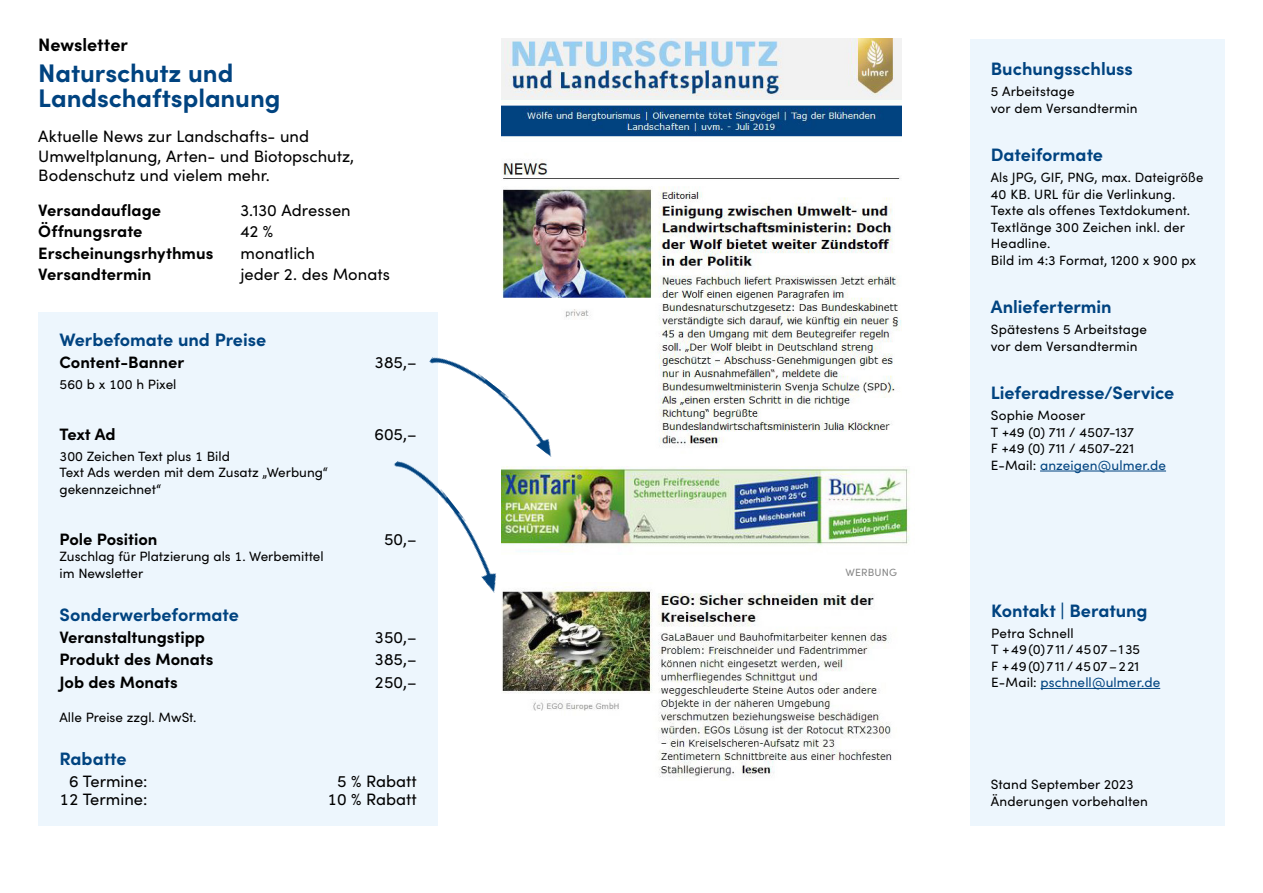
<style>
.page{position:relative;width:1263px;height:893px;background:#fff}
.page>*{position:absolute;margin:0;border:0;box-sizing:border-box;transform-origin:0 0}
._01_Zwischenüberschr{font:700 25.5px/25.5px "Sofia Pro";letter-spacing:-.005em;color:#004380}
._02_Subhead{font:700 18px "Sofia Pro";color:#004380}
._01_Zwischenüberschr-2{font:700 18px "Sofia Pro";color:#000}
._01_Zwischenüberschr-3{font:16.5px/19.5px "Sofia Pro";color:#000}
._00_Grundschrift{font:700 16.5px "Sofia Pro";color:#000}
._00_Grundschrift-2{font:16.5px "Sofia Pro";color:#000}
._00_Grundschrift_Tab{font:700 16.5px "Sofia Pro";color:#000}
._00_Grundschrift_Tab-2{font:16.5px "Sofia Pro";color:#000}
._00_Grundschrift-3{font:13.5px/16.5px "Sofia Pro";letter-spacing:.005em;color:#000}
._00_Grundschrift-4{font:13.5px "Sofia Pro";letter-spacing:.01em;color:#004380}
._00_Grundschrift-5{font:10.5px "Sofia Pro";letter-spacing:.02em;color:#878787}
.s1{color:#000}
</style>
<div class="page">
<div style="left:38px;top:312px;width:400px;height:514px;background:#edf6fd"></div>
<div style="left:970px;top:40px;width:255px;height:786px;background:#edf6fd"></div>
<hr style="left:1040px;top:688px;width:120px;height:1px;background:#004380">
<hr style="left:1040px;top:471px;width:126px;height:1px;background:#004380">
<img style="left:502px;top:38px;width:399px;height:408px">
<img style="left:394px;top:461px;width:108px;height:132px">
<img style="left:429px;top:345px;width:135px;height:112px">
<img style="left:502px;top:586px;width:390px;height:191px">
<img style="left:502px;top:466px;width:408px;height:86px">
<p class="_01_Zwischenüberschr-2" style="left:38px;top:31px;width:91px">Newsletter</p>
<p class="_01_Zwischenüberschr" style="left:38px;top:58px;width:244px">Naturschutz und<br>Landschaftsplanung</p>
<p class="_01_Zwischenüberschr-3" style="left:38px;top:126px;width:318px">Aktuelle News zur Landschafts- und<br>Umweltplanung, Arten- und Biotopschutz,<br>Bodenschutz und vielem mehr.</p>
<p class="_00_Grundschrift_Tab" style="left:38px;top:197px;width:124px">Versandauflage</p>
<p class="_00_Grundschrift_Tab-2" style="left:241px;top:198px;width:112px">3.130 Adressen</p>
<p class="_00_Grundschrift_Tab" style="left:38px;top:219px;width:106px">Öffnungsrate</p>
<p class="_00_Grundschrift_Tab-2" style="left:241px;top:219px;width:34px">42 %</p>
<p class="_00_Grundschrift_Tab" style="left:38px;top:240px;width:177px">Erscheinungsrhythmus</p>
<p class="_00_Grundschrift_Tab-2" style="left:241px;top:241px;width:76px">monatlich</p>
<p class="_00_Grundschrift_Tab" style="left:38px;top:261px;width:115px">Versandtermin</p>
<p class="_00_Grundschrift_Tab-2" style="left:241px;top:262px;width:151px">jeder 2. des Monats</p>
<p class="_02_Subhead" style="left:60px;top:326px;width:208px">Werbefomate und Preise</p>
<p class="_00_Grundschrift" style="left:60px;top:350px;width:126px">Content-Banner</p>
<p class="_00_Grundschrift-2" style="left:374px;top:350px;width:44px">385,–</p>
<p class="_00_Grundschrift-3" style="left:60px;top:375px;width:118px">560 b x 100 h Pixel</p>
<p class="_00_Grundschrift" style="left:60px;top:421px;width:58px">Text Ad</p>
<p class="_00_Grundschrift-2" style="left:374px;top:422px;width:44px">605,–</p>
<p class="_00_Grundschrift-3" style="left:60px;top:447px;width:172px">300 Zeichen Text plus 1 Bild</p>
<p class="_00_Grundschrift-3" style="left:60px;top:464px;width:270px">Text Ads werden mit dem Zusatz „Werbung“ gekennzeichnet“</p>
<p class="_00_Grundschrift" style="left:60px;top:526px;width:100px">Pole Position</p>
<p class="_00_Grundschrift-2" style="left:384px;top:527px;width:34px">50,–</p>
<p class="_00_Grundschrift-3" style="left:60px;top:548px;width:266px">Zuschlag für Platzierung als 1. Werbemittel im Newsletter</p>
<p class="_02_Subhead" style="left:60px;top:601px;width:181px">Sonderwerbeformate</p>
<p class="_00_Grundschrift" style="left:60px;top:624px;width:147px">Veranstaltungstipp</p>
<p class="_00_Grundschrift-2" style="left:374px;top:625px;width:44px">350,–</p>
<p class="_00_Grundschrift" style="left:60px;top:647px;width:155px">Produkt des Monats</p>
<p class="_00_Grundschrift-2" style="left:374px;top:647px;width:44px">385,–</p>
<p class="_00_Grundschrift" style="left:60px;top:669px;width:120px">Job des Monats</p>
<p class="_00_Grundschrift-2" style="left:374px;top:670px;width:44px">250,–</p>
<p class="_00_Grundschrift-3" style="left:60px;top:708px;width:138px">Alle Preise zzgl. MwSt.</p>
<p class="_02_Subhead" style="left:60px;top:745px;width:69px">Rabatte</p>
<p class="_00_Grundschrift-2" style="left:69px;top:769px;width:80px">6 Termine:</p>
<p class="_00_Grundschrift-2" style="left:337px;top:769px;width:81px">5 % Rabatt</p>
<p class="_00_Grundschrift-2" style="left:60px;top:787px;width:89px">12 Termine:</p>
<p class="_00_Grundschrift-2" style="left:327px;top:787px;width:91px">10 % Rabatt</p>
<p class="_00_Grundschrift-5" style="left:845px;top:565px;width:53px">WERBUNG</p>
<p class="_02_Subhead" style="left:991px;top:55px;width:144px">Buchungsschluss</p>
<p class="_00_Grundschrift-3" style="left:991px;top:82px;width:85px">5 Arbeitstage</p>
<p class="_00_Grundschrift-3" style="left:991px;top:99px;width:148px">vor dem Versandtermin</p>
<p class="_02_Subhead" style="left:991px;top:141px;width:114px">Dateiformate</p>
<p class="_00_Grundschrift-3" style="left:991px;top:168px;width:214px">Als JPG, GIF, PNG, max. Dateigröße<br>40 KB. URL für die Verlinkung.</p>
<p class="_00_Grundschrift-3" style="left:991px;top:201px;width:201px">Texte als offenes Textdokument.<br>Textlänge 300 Zeichen inkl. der<br>Headline.</p>
<p class="_00_Grundschrift-3" style="left:991px;top:251px;width:207px">Bild im 4:3 Format, 1200 x 900 px</p>
<p class="_02_Subhead" style="left:991px;top:293px;width:122px">Anliefertermin</p>
<p class="_00_Grundschrift-3" style="left:991px;top:320px;width:158px">Spätestens 5 Arbeitstage vor dem Versandtermin</p>
<p class="_02_Subhead" style="left:991px;top:379px;width:185px">Lieferadresse/Service</p>
<p class="_00_Grundschrift-3" style="left:991px;top:406px;width:96px">Sophie Mooser</p>
<p class="_00_Grundschrift-3" style="left:991px;top:423px;width:145px">T +49 (0) 711 / 4507-137</p>
<p class="_00_Grundschrift-3" style="left:991px;top:439px;width:145px">F +49 (0) 711 / 4507-221</p>
<p class="_00_Grundschrift-4" style="left:991px;top:455px;width:177px"><span class="s1">E-Mail:</span> anzeigen@ulmer.de</p>
<p class="_02_Subhead" style="left:991px;top:597px;width:158px">Kontakt | Beratung</p>
<p class="_00_Grundschrift-3" style="left:991px;top:624px;width:84px">Petra Schnell</p>
<p class="_00_Grundschrift-3" style="left:991px;top:640px;width:150px">T +49(0)711 / 4507–135<br>F +49(0)711 / 4507–221</p>
<p class="_00_Grundschrift-4" style="left:991px;top:672px;width:170px"><span class="s1">E-Mail:</span> pschnell@ulmer.de</p>
<p class="_00_Grundschrift-3" style="left:991px;top:776px;width:144px">Stand September 2023</p>
<p class="_00_Grundschrift-3" style="left:991px;top:792px;width:159px">Änderungen vorbehalten</p>
</div>
